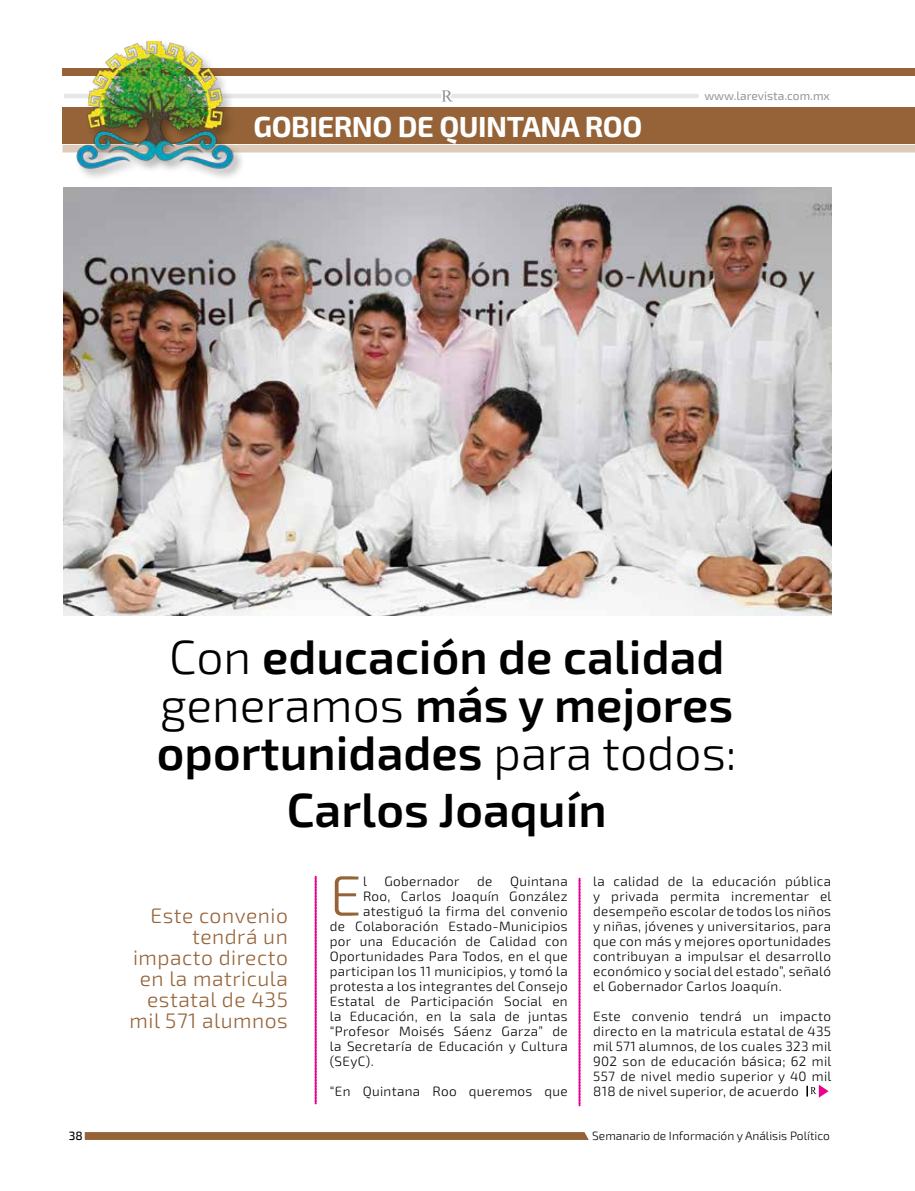
<style>
.page{position:relative;width:915px;height:1191px;background:#fff}
.page>*{position:absolute;margin:0;border:0;box-sizing:border-box;transform-origin:0 0}
.t1{font:300 57px "Exo 2";color:#956337}
.t2{font:600 48px/48px "Exo 2";color:#000}
.t3{font:700 29.1px "Exo 2";letter-spacing:-.015em;color:#fff}
.t4{font:300 21px/21px "Exo 2";letter-spacing:.025em;color:#956337;text-align:right}
.t5{font:300 13.5px/15px "Exo 2";letter-spacing:.025em;color:#000;text-align:justify}
.t6{font:300 12px "Exo 2";color:#000}
.t7{font:12px "Exo 2";color:#939598}
.t8{font:500 12px "Exo 2";color:#000}
.s1{font-weight:300}
</style>
<div class="page">
<hr style="left:64px;top:94px;width:377px;height:4px;background:#e6e7e8">
<hr style="left:441px;top:94px;width:257px;height:4px;background:#e6e7e8">
<svg style="left:441px;top:90px;width:12px;height:12px"></svg>
<div style="left:62px;top:107px;width:852px;height:36px;background:#956337"></div>
<div style="left:252px;top:145px;width:662px;height:7px;background:#dfcbba"></div>
<div style="left:62px;top:69px;width:852px;height:7px;background:#956337"></div>
<svg style="left:85px;top:1132px;width:503px;height:8px"></svg>
<div style="left:75px;top:39px;width:171px;height:142px;background:#000;opacity:.35"></div>
<img style="left:62px;top:41px;width:190px;height:130px">
<svg style="left:578px;top:878px;width:2px;height:228px"></svg>
<svg style="left:315px;top:876px;width:1px;height:228px"></svg>
<svg style="left:806px;top:1084px;width:22px;height:13px"></svg>
<img style="left:64px;top:187px;width:767px;height:428px">
<h3 class="t3" style="left:253px;top:109px;width:390px">GOBIERNO DE QUINTANA ROO</h3>
<p class="t7" style="left:704px;top:89px;width:127px">www.larevista.com.mx</p>
<p class="t8" style="left:69px;top:1128px;width:15px">38</p>
<h2 class="t2" style="left:157px;top:634px;width:581px"><span class="s1">Con</span> educación de calidad <span class="s1">generamos</span> más y mejores oportunidades <span class="s1">para todos:</span></h2>
<h2 class="t2" style="left:287px;top:787px;width:321px">Carlos Joaquín</h2>
<h3 class="t4" style="left:129px;top:905px;width:160px">Este convenio tendrá un impacto directo en la matricula estatal de 435 mil 571 alumnos</h3>
<h1 class="t1" style="left:330px;top:862px;width:33px">E</h1>
<p class="t5" style="left:363px;top:873px;width:5px">l</p>
<p class="t5" style="left:384px;top:873px;width:77px">Gobernador</p>
<p class="t5" style="left:477px;top:873px;width:17px">de</p>
<p class="t5" style="left:510px;top:873px;width:59px">Quintana</p>
<p class="t5" style="left:363px;top:888px;width:206px">Roo, Carlos Joaquín González</p>
<p class="t5" style="left:363px;top:903px;width:206px">atestiguó la firma del convenio</p>
<p class="t5" style="left:330px;top:918px;width:239px">de Colaboración Estado-Municipios</p>
<p class="t5" style="left:330px;top:933px;width:239px">por una Educación de Calidad con</p>
<p class="t5" style="left:330px;top:948px;width:239px">Oportunidades Para Todos, en el que</p>
<p class="t5" style="left:330px;top:963px;width:239px">participan los 11 municipios, y tomó la</p>
<p class="t5" style="left:330px;top:978px;width:239px">protesta a los integrantes del Consejo</p>
<p class="t5" style="left:330px;top:993px;width:239px">Estatal de Participación Social en</p>
<p class="t5" style="left:330px;top:1008px;width:239px">la Educación, en la sala de juntas</p>
<p class="t5" style="left:330px;top:1023px;width:239px">“Profesor Moisés Sáenz Garza” de</p>
<p class="t5" style="left:330px;top:1038px;width:239px">la Secretaría de Educación y Cultura</p>
<p class="t5" style="left:330px;top:1053px;width:45px">(SEyC).</p>
<p class="t5" style="left:330px;top:1083px;width:239px">“En Quintana Roo queremos que</p>
<p class="t5" style="left:593px;top:873px;width:240px">la calidad de la educación pública y privada permita incrementar el desempeño escolar de todos los niños y niñas, jóvenes y universitarios, para que con más y mejores oportunidades contribuyan a impulsar el desarrollo económico y social del estado”, señaló el Gobernador Carlos Joaquín.</p>
<p class="t5" style="left:593px;top:1008px;width:240px">Este convenio tendrá un impacto directo en la matricula estatal de 435 mil 571 alumnos, de los cuales 323 mil 902 son de educación básica; 62 mil 557 de nivel medio superior y 40 mil 818 de nivel superior, de acuerdo</p>
<p class="t6" style="left:592px;top:1128px;width:239px">Semanario de Información y Análisis Político</p>
</div>
